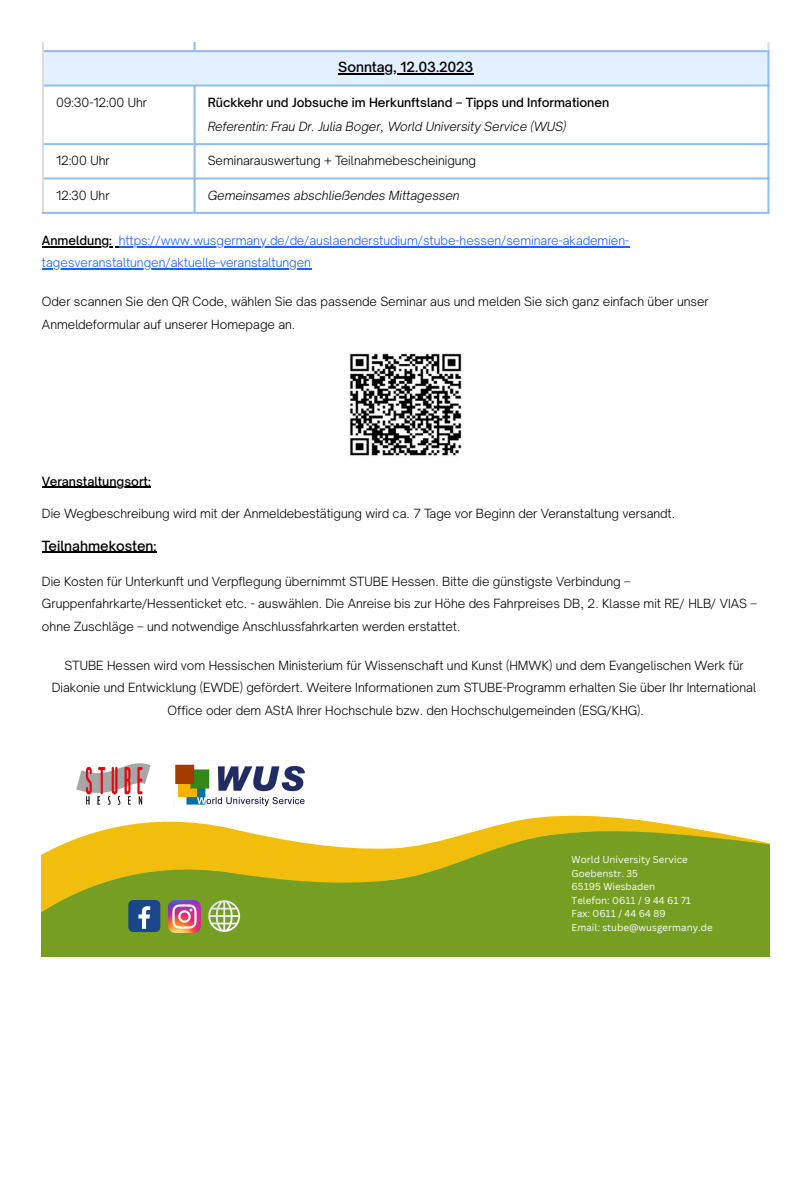
<style>
.page{position:relative;width:810px;height:1181px;background:#fff}
.page>*{position:absolute;margin:0;border:0;box-sizing:border-box;transform-origin:0 0}
.t1{font:500 13.5px "Open Sauce One";color:#000}
.t2{font:300 12.15px/22.8px "Open Sauce One";color:#000}
.t3{font:300 12.15px/22.2px "Open Sauce One";color:#1a62ff}
.t4{font:italic 300 12.15px "Open Sauce One";color:#000}
.t5{font:500 12.15px "Open Sauce One";color:#000}
.t6{font:9.75px "Canva Sans";color:#fff}
.s1{font-weight:500;color:#000}
</style>
<div class="page">
<hr style="left:42px;top:246px;width:70px;height:1px;background:#000">
<hr style="left:119px;top:246px;width:510px;height:1px;background:#1a62ff">
<hr style="left:42px;top:268px;width:269px;height:1px;background:#1a62ff">
<hr style="left:42px;top:487px;width:109px;height:1px;background:#000">
<hr style="left:42px;top:551px;width:115px;height:1px;background:#000">
<hr style="left:42px;top:42px;width:2px;height:170px;background:#dbdbdb">
<svg style="left:44px;top:42px;width:725px;height:42px"></svg>
<hr style="left:194px;top:86px;width:2px;height:126px;background:#91bcef">
<hr style="left:767px;top:52px;width:2px;height:160px;background:#91bcef">
<hr style="left:44px;top:42px;width:723px;height:1px;background:#91bcef">
<hr style="left:44px;top:50px;width:725px;height:2px;background:#91bcef">
<hr style="left:44px;top:84px;width:725px;height:2px;background:#91bcef">
<hr style="left:44px;top:143px;width:725px;height:2px;background:#91bcef">
<hr style="left:44px;top:177px;width:725px;height:2px;background:#91bcef">
<hr style="left:42px;top:212px;width:727px;height:2px;background:#91bcef">
<img style="left:349px;top:352px;width:113px;height:104px">
<svg style="left:117px;top:815px;width:568px;height:12px"></svg>
<svg style="left:42px;top:827px;width:728px;height:129px;background:#98aa2b"></svg>
<div style="left:128px;top:900px;width:32px;height:32px;background:#1a4789;border-radius:5px"></div>
<svg style="left:138px;top:906px;width:12px;height:22px"></svg>
<img style="left:168px;top:900px;width:32px;height:32px">
<svg style="left:208px;top:900px;width:32px;height:32px"></svg>
<img style="left:175px;top:764px;width:130px;height:42px">
<img style="left:76px;top:763px;width:86px;height:58px">
<p class="t1" style="left:338px;top:59px;width:137px">Sonntag, 12.03.2023</p>
<p class="t2" style="left:56px;top:91px;width:93px">09:30-12:00 Uhr</p>
<p class="t5" style="left:208px;top:95px;width:403px">Rückkehr und Jobsuche im Herkunftsland – Tipps und Informationen</p>
<p class="t4" style="left:208px;top:119px;width:360px">Referentin: Frau Dr. Julia Boger, World University Service (WUS)</p>
<p class="t2" style="left:56px;top:149px;width:55px">12:00 Uhr</p>
<p class="t2" style="left:208px;top:149px;width:270px">Seminarauswertung + Teilnahmebescheinigung</p>
<p class="t2" style="left:56px;top:184px;width:55px">12:30 Uhr</p>
<p class="t4" style="left:208px;top:187px;width:254px">Gemeinsames abschließendes Mittagessen</p>
<p class="t3" style="left:42px;top:229px;width:589px"><span class="s1">Anmeldung:</span> https://www.wusgermany.de/de/auslaenderstudium/stube-hessen/seminare-akademien&shy;tagesveranstaltungen/aktuelle-veranstaltungen</p>
<p class="t2" style="left:42px;top:289px;width:668px;line-height:23.2px">Oder scannen Sie den QR Code, wählen Sie das passende Seminar aus und melden Sie sich ganz einfach über unser<br>Anmeldeformular auf unserer Homepage an.</p>
<p class="t5" style="left:42px;top:473px;width:110px">Veranstaltungsort:</p>
<p class="t2" style="left:42px;top:502px;width:635px">Die Wegbeschreibung wird mit der Anmeldebestätigung wird ca. 7 Tage vor Beginn der Veranstaltung versandt.</p>
<p class="t1" style="left:42px;top:537px;width:116px">Teilnahmekosten:</p>
<p class="t2" style="left:42px;top:570px;width:716px">Die Kosten für Unterkunft und Verpflegung übernimmt STUBE Hessen. Bitte die günstigste Verbindung –<br>Gruppenfahrkarte/Hessenticket etc. - auswählen. Die Anreise bis zur Höhe des Fahrpreises DB, 2. Klasse mit RE/ HLB/ VIAS – ohne Zuschläge – und notwendige Anschlussfahrkarten werden erstattet.</p>
<p class="t2" style="left:52px;top:653px;width:706px;text-align:center">STUBE Hessen wird vom Hessischen Ministerium für Wissenschaft und Kunst (HMWK) und dem Evangelischen Werk für<br>Diakonie und Entwicklung (EWDE) gefördert. Weitere Informationen zum STUBE-Programm erhalten Sie über Ihr International<br>Office oder dem AStA Ihrer Hochschule bzw. den Hochschulgemeinden (ESG/KHG).</p>
<p class="t6" style="left:572px;top:853px;width:118px">World University Service</p>
<p class="t6" style="left:572px;top:866px;width:68px">Goebenstr. 35</p>
<p class="t6" style="left:572px;top:880px;width:85px">65195 Wiesbaden</p>
<p class="t6" style="left:572px;top:893px;width:121px">Telefon: 0611 / 9 44 61 71</p>
<p class="t6" style="left:572px;top:906px;width:95px">Fax: 0611 / 44 64 89</p>
<p class="t6" style="left:572px;top:920px;width:143px">Email: stube@wusgermany.de</p>
</div>
